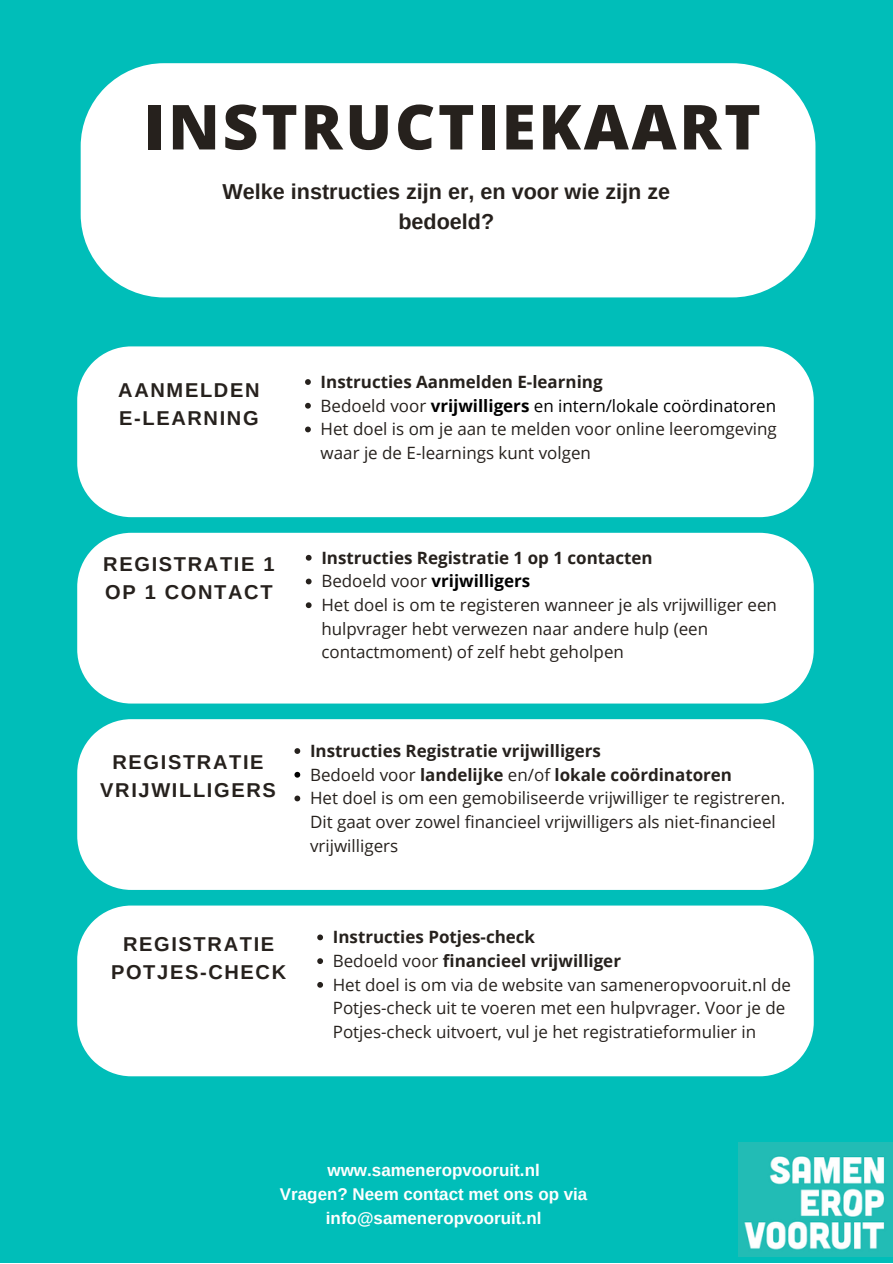
<style>
.page{position:relative;width:893px;height:1264px;background:#fff}
.page>*{position:absolute;margin:0;border:0;box-sizing:border-box;transform-origin:0 0}
.t1{font:800 62.1px "Open Sans";letter-spacing:.045em;color:#26211d}
.t2{font:700 21.6px/30px "Arimo";color:#26211d;text-align:center}
.t3{font:700 20.1px/27.8px "Arimo";letter-spacing:.085em;color:#26211d;text-align:center}
.t4{font:16.95px/23.7px "Open Sans";color:#26211d}
.t5{font:700 16.95px "Open Sans";color:#26211d}
.t6{font:700 16.95px "Arimo";color:#fff}
.t7{font:16.95px "Open Sans";color:#000}
.t8{font:700 16.95px "Open Sans";color:#000}
.s1{color:#26211d}
.s2{font-weight:700}
.s3{font-weight:400;color:#26211d}
.s4{font-weight:400}
</style>
<div class="page">
<div style="left:0;top:0;width:892px;height:1262px;background:#00beb9"></div>
<img style="left:738px;top:1142px;width:154px;height:113px">
<div style="left:81px;top:63px;width:734px;height:234px;background:#fff"></div>
<div style="left:77px;top:346px;width:736px;height:171px;background:#fff"></div>
<svg style="left:305px;top:379px;width:6px;height:6px"></svg>
<svg style="left:305px;top:403px;width:6px;height:5px"></svg>
<svg style="left:305px;top:426px;width:6px;height:6px"></svg>
<div style="left:77px;top:533px;width:736px;height:170px;background:#fff"></div>
<svg style="left:306px;top:555px;width:5px;height:5px"></svg>
<svg style="left:306px;top:578px;width:5px;height:6px"></svg>
<svg style="left:306px;top:602px;width:5px;height:6px"></svg>
<div style="left:77px;top:719px;width:736px;height:170px;background:#fff"></div>
<svg style="left:294px;top:748px;width:6px;height:6px"></svg>
<svg style="left:294px;top:771px;width:6px;height:6px"></svg>
<svg style="left:294px;top:795px;width:6px;height:6px"></svg>
<div style="left:77px;top:905px;width:736px;height:171px;background:#fff"></div>
<svg style="left:317px;top:934px;width:6px;height:6px"></svg>
<svg style="left:317px;top:958px;width:6px;height:6px"></svg>
<svg style="left:317px;top:981px;width:6px;height:6px"></svg>
<p class="t1" style="left:144px;top:83px;width:618px">INSTRUCTIEKAART</p>
<p class="t2" style="left:222px;top:176px;width:449px">Welke instructies zijn er, en voor wie zijn ze bedoeld?</p>
<p class="t3" style="left:118px;top:376px;width:143px">AANMELDEN</p>
<p class="t3" style="left:119px;top:404px;width:141px">E-LEARNING</p>
<p class="t5" style="left:320px;top:370px;width:283px">Instructies Aanmelden E-learning</p>
<p class="t7" style="left:320px;top:393px;width:457px"><span class="s1">Bedoeld voor</span> <span class="s2">vrijwilligers</span> en intern/lokale coördinatoren</p>
<p class="t4" style="left:320px;top:417px;width:457px">Het doel is om je aan te melden voor online leeromgeving waar je de E-learnings kunt volgen</p>
<p class="t3" style="left:103px;top:550px;width:173px;text-align:left">REGISTRATIE 1<br>OP 1 CONTACT</p>
<p class="t5" style="left:321px;top:545px;width:333px">Instructies Registratie 1 op 1 contacten</p>
<p class="t8" style="left:321px;top:569px;width:210px"><span class="s3">Bedoeld voor</span> vrijwilligers</p>
<p class="t4" style="left:321px;top:592px;width:457px">Het doel is om te registeren wanneer je als vrijwilliger een hulpvrager hebt verwezen naar andere hulp (een contactmoment) of zelf hebt geholpen</p>
<p class="t3" style="left:100px;top:748px;width:177px">REGISTRATIE<br>VRIJWILLIGERS</p>
<p class="t5" style="left:310px;top:738px;width:292px">Instructies Registratie vrijwilligers</p>
<p class="t5" style="left:310px;top:762px;width:423px"><span class="s4">Bedoeld voor</span> landelijke <span class="s4">en/of</span> lokale coördinatoren</p>
<p class="t4" style="left:310px;top:785px;width:477px">Het doel is om een gemobiliseerde vrijwilliger te registreren.<br>Dit gaat over zowel financieel vrijwilligers als niet-financieel vrijwilligers</p>
<p class="t3" style="left:111px;top:930px;width:177px">REGISTRATIE<br>POTJES-CHECK</p>
<p class="t5" style="left:333px;top:925px;width:204px">Instructies Potjes-check</p>
<p class="t5" style="left:333px;top:948px;width:290px"><span class="s4">Bedoeld voor</span> financieel vrijwilliger</p>
<p class="t4" style="left:333px;top:972px;width:459px">Het doel is om via de website van sameneropvooruit.nl de<br>Potjes-check uit te voeren met een hulpvrager. Voor je de<br>Potjes-check uitvoert, vul je het registratieformulier in</p>
<p class="t6" style="left:327px;top:1160px;width:214px">www.sameneropvooruit.nl</p>
<p class="t6" style="left:280px;top:1184px;width:309px">Vragen? Neem contact met ons op via</p>
<p class="t6" style="left:326px;top:1208px;width:217px">info@sameneropvooruit.nl</p>
</div>
